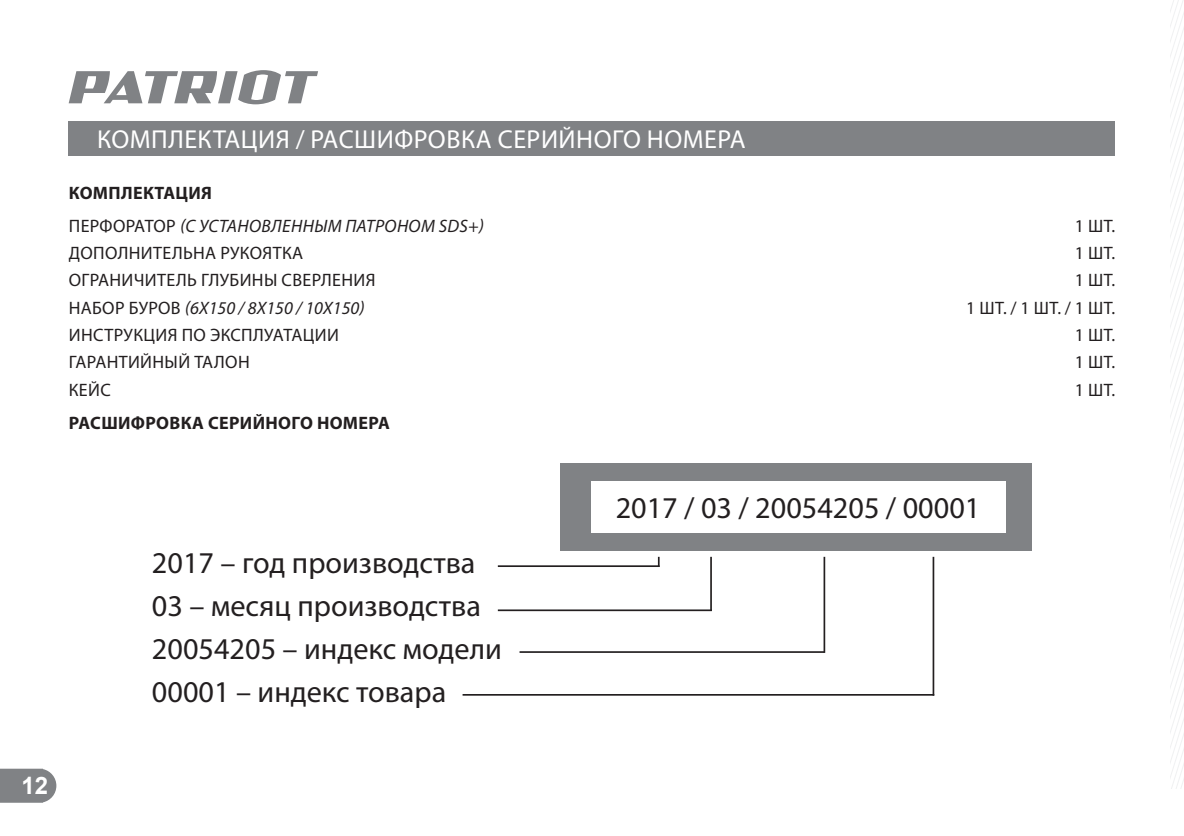
<style>
.page{position:relative;width:1184px;height:836px;background:#fff}
.page>*{position:absolute;margin:0;border:0;box-sizing:border-box;transform-origin:0 0}
.t1{font:30.2px/42.8px "Myriad Pro";color:#231f20}
.t2{font:26px "Myriad Pro";letter-spacing:.02em;color:#fff}
.t3{font:700 24px "Arial";color:#fff}
.t4{font:18px/27.2px "Myriad Pro";letter-spacing:.02em;color:#231f20}
.t5{font:italic 18px/33px "Myriad Pro";letter-spacing:.02em;color:#231f20}
.t6{font:700 18px "Myriad Pro";letter-spacing:.02em;color:#231f20}
.s1{font-weight:700;font-style:normal}
.s2{font-style:normal}
.s3{font-style:italic}
</style>
<div class="page">
<svg style="left:0;top:768px;width:56px;height:34px;background:#898b8e"></svg>
<svg style="left:69px;top:70px;width:249px;height:34px"></svg>
<div style="left:69px;top:121px;width:1046px;height:34px;background:#808285"></div>
<div style="left:560px;top:463px;width:472px;height:87px;background:#808285"></div>
<hr style="left:498px;top:565px;width:162px;height:1px;background:#231f20">
<hr style="left:498px;top:609px;width:214px;height:2px;background:#231f20">
<hr style="left:519px;top:651px;width:305px;height:1px;background:#231f20">
<hr style="left:463px;top:693px;width:471px;height:2px;background:#231f20">
<div style="left:590px;top:481px;width:415px;height:51px;background:#fff"></div>
<svg style="left:658px;top:556px;width:2px;height:10px"></svg>
<hr style="left:710px;top:556px;width:2px;height:54px;background:#231f20">
<hr style="left:823px;top:556px;width:2px;height:96px;background:#231f20">
<hr style="left:932px;top:556px;width:2px;height:139px;background:#231f20">
<svg style="left:1171px;top:0;width:13px;height:789px"></svg>
<h2 class="t2" style="left:97px;top:123px;width:650px">КОМПЛЕКТАЦИЯ / РАСШИФРОВКА СЕРИЙНОГО НОМЕРА</h2>
<p class="t5" style="left:69px;top:176px;width:417px"><span class="s1">КОМПЛЕКТАЦИЯ<br></span><span class="s2">ПЕРФОРАТОР</span> (С УСТАНОВЛЕННЫМ ПАТРОНОМ SDS+)</p>
<p class="t4" style="left:69px;top:239px;width:308px">ДОПОЛНИТЕЛЬНА РУКОЯТКА<br>ОГРАНИЧИТЕЛЬ ГЛУБИНЫ СВЕРЛЕНИЯ<br>НАБОР БУРОВ <span class="s3">(6Х150 / 8Х150 / 10Х150)<br></span>ИНСТРУКЦИЯ ПО ЭКСПЛУАТАЦИИ<br>ГАРАНТИЙНЫЙ ТАЛОН<br>КЕЙС</p>
<p class="t6" style="left:69px;top:412px;width:323px">РАСШИФРОВКА СЕРИЙНОГО НОМЕРА</p>
<p class="t4" style="left:966px;top:212px;width:151px;text-align:right">1 ШТ.<br>1 ШТ.<br>1 ШТ.<br>1 ШТ. / 1 ШТ. / 1 ШТ.<br>1 ШТ.<br>1 ШТ.<br>1 ШТ.</p>
<h1 class="t1" style="left:152px;top:541px;width:351px">2017 – год производства<br>03 – месяц производства<br>20054205 – индекс модели<br>00001 – индекс товара</h1>
<h1 class="t1" style="left:616px;top:486px;width:366px">2017 / 03 / 20054205 / 00001</h1>
<h3 class="t3" style="left:21px;top:769px;width:28px">12</h3>
</div>
